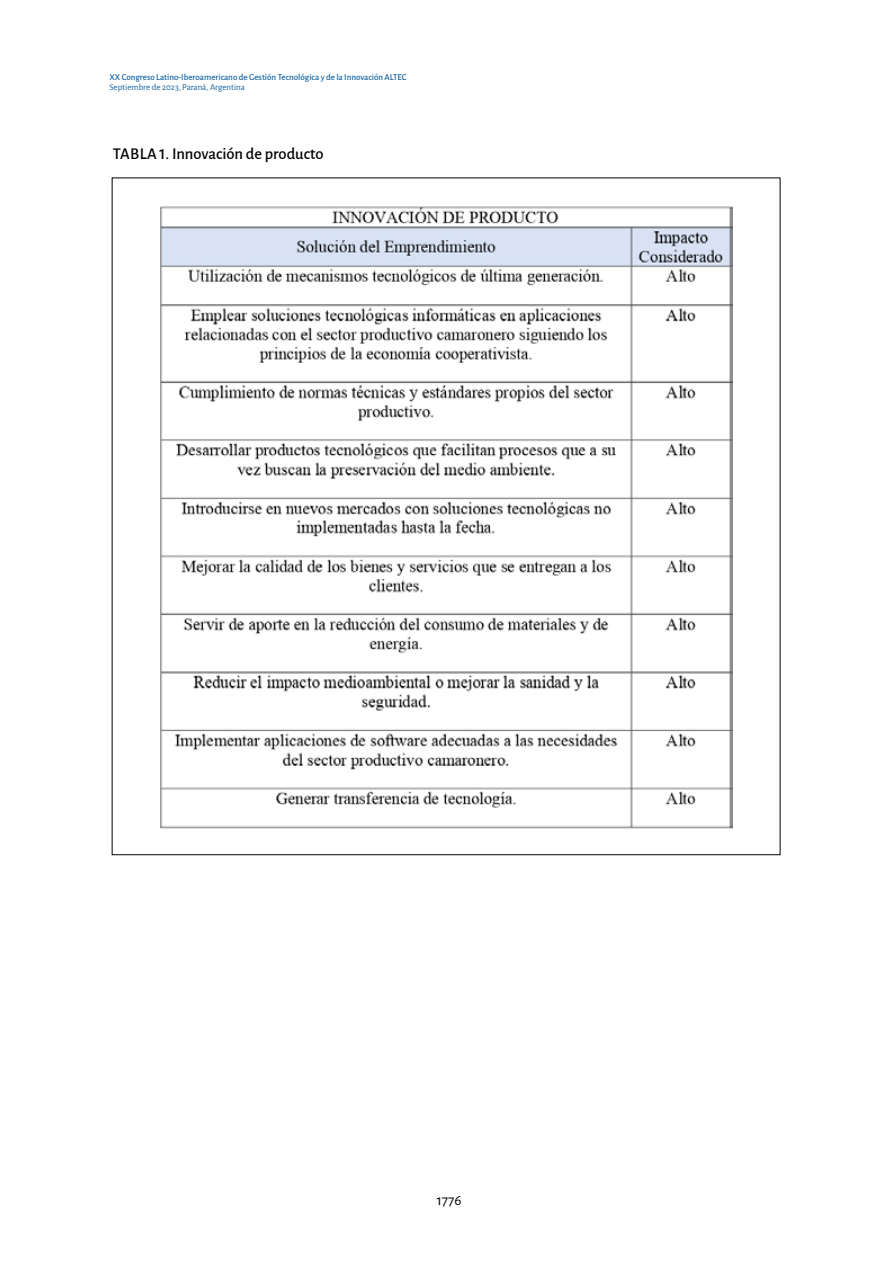
<style>
.page{position:relative;width:893px;height:1263px;background:#fff}
.page>*{position:absolute;margin:0;border:0;box-sizing:border-box;transform-origin:0 0}
.t1{font:500 16.5px "Alegreya Sans";color:#000}
.t2{font:15px "Alegreya Sans";color:#000}
.t3{font:500 9px "Alegreya Sans";color:#1263a2}
.t4{font:9px "Alegreya Sans";color:#1263a2}
</style>
<div class="page">
<img style="left:160px;top:206px;width:573px;height:622px">
<p class="t3" style="left:110px;top:70px;width:299px">XX Congreso Latino-Iberoamericano de Gestión Tecnológica y de la Innovación ALTEC</p>
<p class="t4" style="left:110px;top:81px;width:137px">Septiembre de 2023, Paraná, Argentina</p>
<h1 class="t1" style="left:113px;top:142px;width:212px">TABLA 1. Innovación de producto</h1>
<h2 class="t2" style="left:437px;top:1189px;width:26px">1776</h2>
</div>
